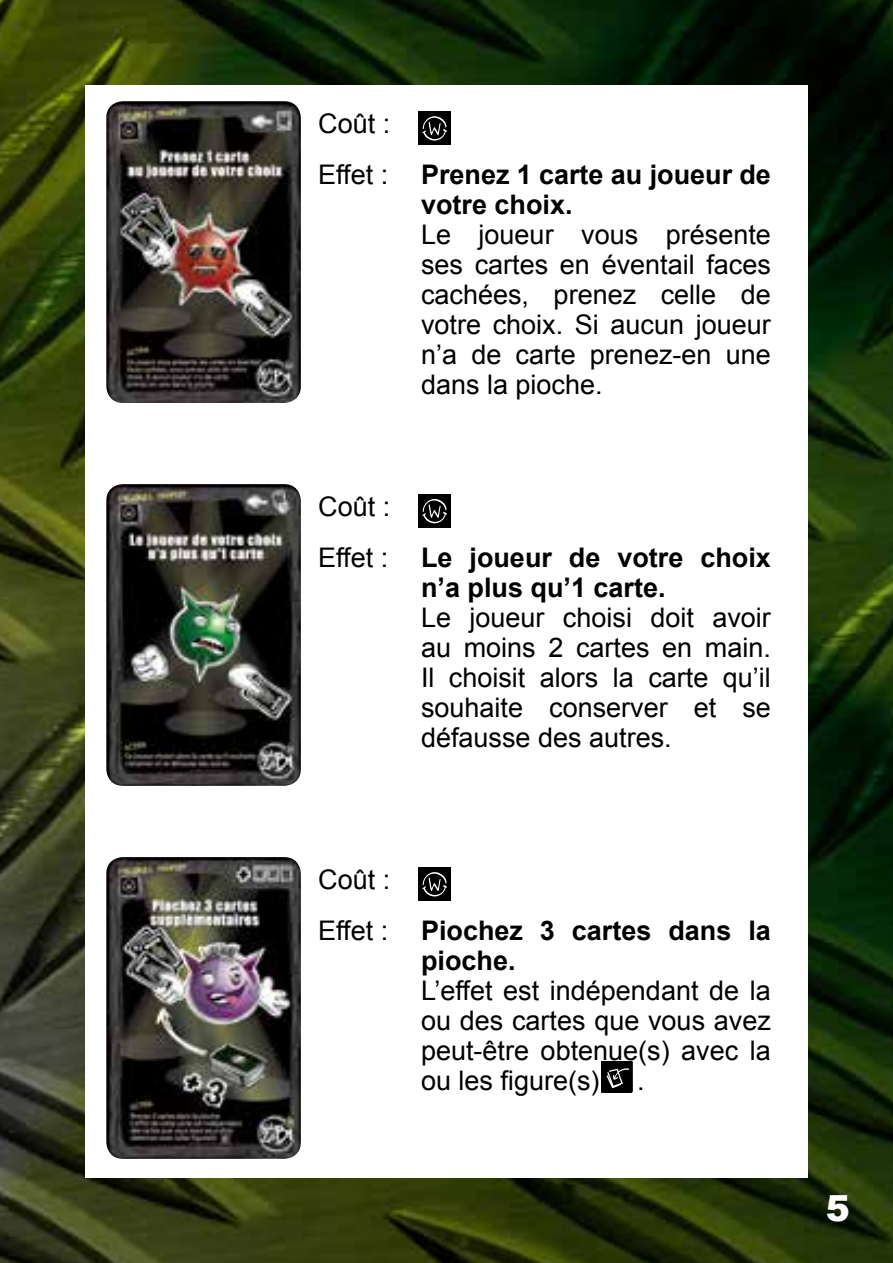
<style>
.page{position:relative;width:893px;height:1263px;background:#fff}
.page>*{position:absolute;margin:0;border:0;box-sizing:border-box;transform-origin:0 0}
.t1{font:900 36px "Arial";color:#fff}
.t2{font:27px/30px "Arial";color:#000;text-align:justify}
.t3{font:700 27px/51px "Arial";color:#000}
.s1{font-weight:400}
</style>
<div class="page">
<img style="left:0;top:0;width:893px;height:1263px">
<div style="left:85px;top:85px;width:723px;height:1093px;background:#fff"></div>
<img style="left:106px;top:101px;width:195px;height:302px">
<img style="left:106px;top:484px;width:195px;height:302px">
<img style="left:106px;top:857px;width:195px;height:302px">
<div style="left:418px;top:112px;width:33px;height:32px;background:#000;border-radius:2px"></div>
<svg style="left:422px;top:116px;width:25px;height:25px"></svg>
<div style="left:418px;top:495px;width:33px;height:32px;background:#000;border-radius:2px"></div>
<svg style="left:422px;top:498px;width:25px;height:26px"></svg>
<div style="left:418px;top:868px;width:33px;height:32px;background:#000;border-radius:2px"></div>
<svg style="left:422px;top:872px;width:25px;height:25px"></svg>
<div style="left:602px;top:1062px;width:31px;height:31px;background:#000;border-radius:2px"></div>
<svg style="left:606px;top:1068px;width:23px;height:20px"></svg>
<p class="t3" style="left:318px;top:99px;width:454px"><span class="s1">Coût :<br>Effet :</span> Prenez 1 carte au joueur de</p>
<p class="t3" style="left:421px;top:180px;width:153px">votre choix.</p>
<p class="t2" style="left:421px;top:220px;width:351px">Le joueur vous présente ses cartes en éventail faces cachées, prenez celle de votre choix. Si aucun joueur n’a de carte prenez-en une dans la pioche.</p>
<p class="t3" style="left:318px;top:481px;width:454px"><span class="s1">Coût :<br>Effet :</span> Le joueur de votre choix</p>
<p class="t3" style="left:421px;top:562px;width:246px">n’a plus qu’1 carte.</p>
<p class="t2" style="left:421px;top:602px;width:351px">Le joueur choisi doit avoir au moins 2 cartes en main.<br>Il choisit alors la carte qu’il souhaite conserver et se défausse des autres.</p>
<p class="t3" style="left:318px;top:854px;width:454px"><span class="s1">Coût :<br>Effet :</span> Piochez 3 cartes dans la</p>
<p class="t3" style="left:421px;top:935px;width:96px">pioche.</p>
<p class="t2" style="left:421px;top:975px;width:351px">L’effet est indépendant de la ou des cartes que vous avez peut-être obtenue(s) avec la ou les figure(s). .</p>
<h1 class="t1" style="left:826px;top:1181px;width:26px">5</h1>
</div>
